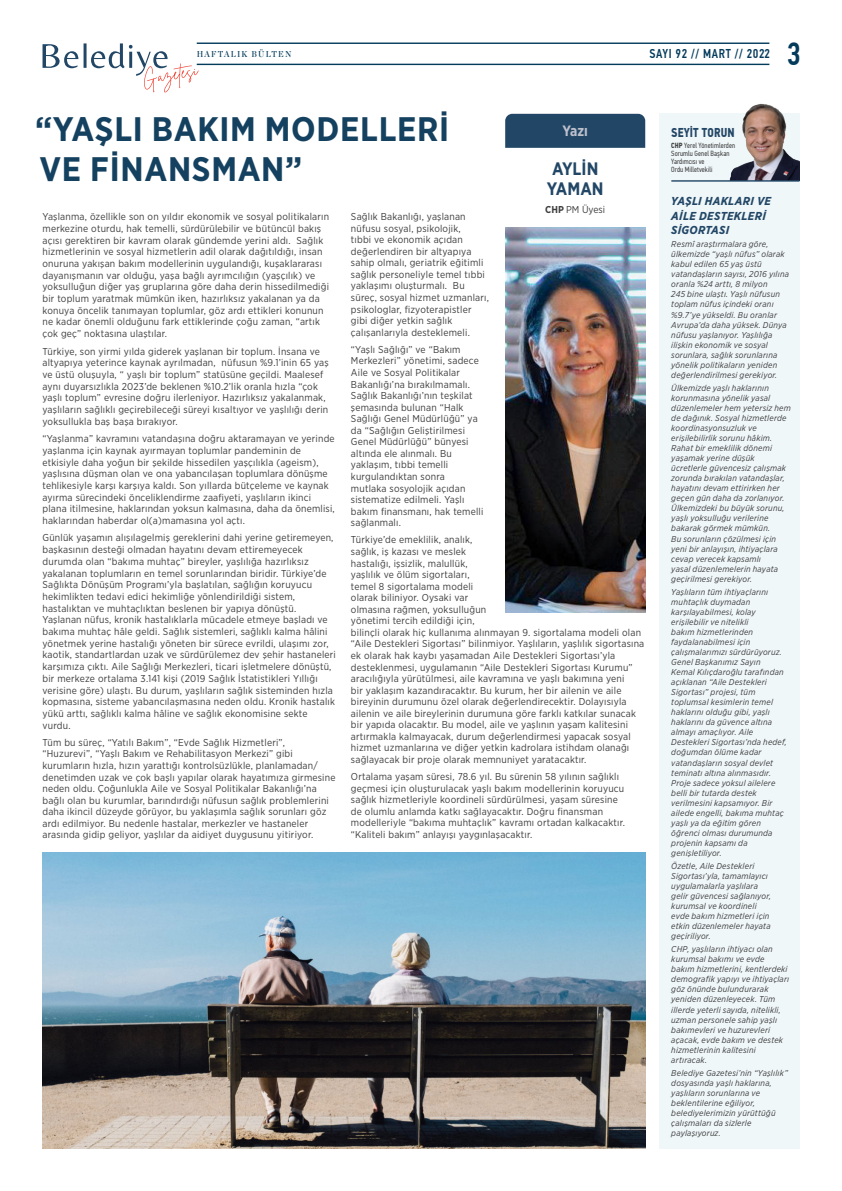
<style>
.page{position:relative;width:842px;height:1191px;background:#fff}
.page>*{position:absolute;margin:0;border:0;box-sizing:border-box;transform-origin:0 0}
.t1{font:700 34px/40px "Gotham Narrow";letter-spacing:.02em;color:#154160}
.t2{font:500 32.1px "PF Din Text Cond Pro";color:#043b5b;scale:.93 1}
.t3{font:700 18px/20px "Gotham Narrow";color:#224766;scale:.95 1}
.t4{font:700 15px "Gotham Narrow";color:#bfc1cd;scale:.93 1}
.t5{font:500 12.8px "PF Din Text Cond Pro";letter-spacing:.05em;color:#043b5b;scale:.93 1}
.t6{font:700 12.8px "PF Din Text Cond Pro";letter-spacing:.01em;color:#224766;scale:.93 1}
.t7{font:italic 700 11.5px/14.4px "Gotham Narrow";letter-spacing:.02em;color:#224766}
.t8{font:10px/11.7px "Gotham Narrow";letter-spacing:.02em;color:#3e3e3f}
.t9{font:8.6px "Chronicle Display Semi";letter-spacing:.15em;color:#043b5b;scale:.93 1}
.t10{font:italic 8.5px/10.1px "Gotham Narrow";letter-spacing:.02em;color:#3e3e3f}
.t11{font:7.5px/8px "PF Din Text Cond Pro";letter-spacing:.01em;color:#3e3e3f;scale:.93 1}
.s1{font-weight:700}
</style>
<div class="page">
<hr style="left:197px;top:64px;width:572px;height:1px;background:#043b5b">
<hr style="left:197px;top:43px;width:572px;height:1px;background:#043b5b">
<svg style="left:43px;top:43px;width:156px;height:49px"></svg>
<div style="left:505px;top:114px;width:140px;height:34px;background:#224766"></div>
<div style="left:659px;top:113px;width:140px;height:1035px;background:#f0f7f9"></div>
<img style="left:729px;top:103px;width:70px;height:77px">
<hr style="left:671px;top:180px;width:128px;height:2px;background:#224766">
<img style="left:505px;top:227px;width:140px;height:385px">
<img style="left:43px;top:852px;width:602px;height:296px">
<p class="t9" style="left:197px;top:49px;width:103px">HAFTALIK BÜLTEN</p>
<p class="t5" style="left:649px;top:46px;width:131px">SAYI 92 // MART // 2022</p>
<h2 class="t2" style="left:787px;top:38px;width:17px">3</h2>
<h1 class="t1" style="left:35px;top:109px;width:416px">“YAŞLI BAKIM MODELLERİ<br>VE FİNANSMAN”</h1>
<h3 class="t4" style="left:563px;top:123px;width:29px">Yazı</h3>
<p class="t6" style="left:671px;top:125px;width:70px">SEYİT TORUN</p>
<p class="t11" style="left:671px;top:141px;width:70px"><span class="s1">CHP</span> Yerel Yönetimlerden<br>Sorumlu Genel Başkan<br>Yardımcısı ve<br>Ordu Milletvekili</p>
<p class="t7" style="left:671px;top:194px;width:101px">YAŞLI HAKLARI VE<br>AİLE DESTEKLERİ<br>SİGORTASI</p>
<p class="t10" style="left:671px;top:239px;width:119px">Resmî araştırmalara göre, ülkemizde “yaşlı nüfus” olarak kabul edilen 65 yaş üstü vatandaşların sayısı, 2016 yılına oranla %24 arttı, 8 milyon<br>245 bine ulaştı. Yaşlı nüfusun toplam nüfus içindeki oranı %9.7’ye yükseldi. Bu oranlar<br>Avrupa’da daha yüksek. Dünya nüfusu yaşlanıyor. Yaşlılığa ilişkin ekonomik ve sosyal sorunlara, sağlık sorunlarına yönelik politikaların yeniden değerlendirilmesi gerekiyor.</p>
<p class="t10" style="left:671px;top:383px;width:121px">Ülkemizde yaşlı haklarının korunmasına yönelik yasal düzenlemeler hem yetersiz hem de dağınık. Sosyal hizmetlerde koordinasyonsuzluk ve erişilebilirlik sorunu hâkim.<br>Rahat bir emeklilik dönemi yaşamak yerine düşük ücretlerle güvencesiz çalışmak zorunda bırakılan vatandaşlar, hayatını devam ettirirken her geçen gün daha da zorlanıyor.<br>Ülkemizdeki bu büyük sorunu, yaşlı yoksulluğu verilerine bakarak görmek mümkün.<br>Bu sorunların çözülmesi için yeni bir anlayışın, ihtiyaçlara cevap verecek kapsamlı<br>yasal düzenlemelerin hayata geçirilmesi gerekiyor.</p>
<p class="t10" style="left:671px;top:587px;width:117px">Yaşlıların tüm ihtiyaçlarını muhtaçlık duymadan karşılayabilmesi, kolay erişilebilir ve nitelikli<br>bakım hizmetlerinden faydalanabilmesi için çalışmalarımızı sürdürüyoruz.<br>Genel Başkanımız Sayın<br>Kemal Kılıçdaroğlu tarafından açıklanan “Aile Destekleri<br>Sigortası” projesi, tüm toplumsal kesimlerin temel haklarını olduğu gibi, yaşlı haklarını da güvence altına almayı amaçlıyor. Aile<br>Destekleri Sigortası’nda hedef, doğumdan ölüme kadar vatandaşların sosyal devlet teminatı altına alınmasıdır.<br>Proje sadece yoksul ailelere belli bir tutarda destek verilmesini kapsamıyor. Bir ailede engelli, bakıma muhtaç yaşlı ya da eğitim gören öğrenci olması durumunda projenin kapsamı da genişletiliyor.</p>
<p class="t10" style="left:671px;top:861px;width:101px">Özetle, Aile Destekleri<br>Sigortası’yla, tamamlayıcı uygulamalarla yaşlılara gelir güvencesi sağlanıyor, kurumsal ve koordineli evde bakım hizmetleri için etkin düzenlemeler hayata geçiriliyor.</p>
<p class="t10" style="left:671px;top:944px;width:119px">CHP, yaşlıların ihtiyacı olan kurumsal bakımı ve evde bakım hizmetlerini, kentlerdeki demografik yapıyı ve ihtiyaçları göz önünde bulundurarak yeniden düzenleyecek. Tüm illerde yeterli sayıda, nitelikli, uzman personele sahip yaşlı bakımevleri ve huzurevleri açacak, evde bakım ve destek hizmetlerinin kalitesini artıracak.</p>
<p class="t10" style="left:671px;top:1067px;width:118px">Belediye Gazetesi’nin “Yaşlılık” dosyasında yaşlı haklarına, yaşlıların sorunlarına ve beklentilerine eğiliyor, belediyelerimizin yürüttüğü çalışmaları da sizlerle paylaşıyoruz.</p>
<h3 class="t3" style="left:547px;top:159px;width:61px">AYLİN<br>YAMAN</h3>
<p class="t8" style="left:545px;top:204px;width:61px"><span class="s1">CHP</span> PM Üyesi</p>
<p class="t8" style="left:43px;top:211px;width:288px">Yaşlanma, özellikle son on yıldır ekonomik ve sosyal politikaların merkezine oturdu, hak temelli, sürdürülebilir ve bütüncül bakış açısı gerektiren bir kavram olarak gündemde yerini aldı. Sağlık hizmetlerinin ve sosyal hizmetlerin adil olarak dağıtıldığı, insan onuruna yakışan bakım modellerinin uygulandığı, kuşaklararası dayanışmanın var olduğu, yaşa bağlı ayrımcılığın (yaşçılık) ve yoksulluğun diğer yaş gruplarına göre daha derin hissedilmediği bir toplum yaratmak mümkün iken, hazırlıksız yakalanan ya da konuya öncelik tanımayan toplumlar, göz ardı ettikleri konunun ne kadar önemli olduğunu fark ettiklerinde çoğu zaman, “artık çok geç” noktasına ulaştılar.</p>
<p class="t8" style="left:43px;top:345px;width:288px">Türkiye, son yirmi yılda giderek yaşlanan bir toplum. İnsana ve altyapıya yeterince kaynak ayrılmadan, nüfusun %9.1’inin 65 yaş ve üstü oluşuyla, “ yaşlı bir toplum” statüsüne geçildi. Maalesef aynı duyarsızlıkla 2023’de beklenen %10.2’lik oranla hızla “çok yaşlı toplum” evresine doğru ilerleniyor. Hazırlıksız yakalanmak, yaşlıların sağlıklı geçirebileceği süreyi kısaltıyor ve yaşlılığı derin yoksullukla baş başa bırakıyor.</p>
<p class="t8" style="left:43px;top:433px;width:294px">“Yaşlanma” kavramını vatandaşına doğru aktaramayan ve yerinde yaşlanma için kaynak ayırmayan toplumlar pandeminin de etkisiyle daha yoğun bir şekilde hissedilen yaşçılıkla (ageism), yaşlısına düşman olan ve ona yabancılaşan toplumlara dönüşme tehlikesiyle karşı karşıya kaldı. Son yıllarda bütçeleme ve kaynak ayırma sürecindeki önceliklendirme zaafiyeti, yaşlıların ikinci plana itilmesine, haklarından yoksun kalmasına, daha da önemlisi, haklarından haberdar ol(a)mamasına yol açtı.</p>
<p class="t8" style="left:43px;top:532px;width:295px">Günlük yaşamın alışılagelmiş gereklerini dahi yerine getiremeyen, başkasının desteği olmadan hayatını devam ettiremeyecek durumda olan “bakıma muhtaç” bireyler, yaşlılığa hazırlıksız yakalanan toplumların en temel sorunlarından biridir. Türkiye’de Sağlıkta Dönüşüm Programı’yla başlatılan, sağlığın koruyucu hekimlikten tedavi edici hekimliğe yönlendirildiği sistem, hastalıktan ve muhtaçlıktan beslenen bir yapıya dönüştü.<br>Yaşlanan nüfus, kronik hastalıklarla mücadele etmeye başladı ve bakıma muhtaç hâle geldi. Sağlık sistemleri, sağlıklı kalma hâlini yönetmek yerine hastalığı yöneten bir sürece evrildi, ulaşımı zor, kaotik, standartlardan uzak ve sürdürülemez dev şehir hastaneleri karşımıza çıktı. Aile Sağlığı Merkezleri, ticari işletmelere dönüştü, bir merkeze ortalama 3.141 kişi (2019 Sağlık İstatistikleri Yıllığı verisine göre) ulaştı. Bu durum, yaşlıların sağlık sisteminden hızla kopmasına, sisteme yabancılaşmasına neden oldu. Kronik hastalık yükü arttı, sağlıklı kalma hâline ve sağlık ekonomisine sekte vurdu.</p>
<p class="t8" style="left:43px;top:736px;width:294px">Tüm bu süreç, “Yatılı Bakım”, “Evde Sağlık Hizmetleri”, “Huzurevi”, “Yaşlı Bakım ve Rehabilitasyon Merkezi” gibi kurumların hızla, hızın yarattığı kontrolsüzlükle, planlamadan/ denetimden uzak ve çok başlı yapılar olarak hayatımıza girmesine neden oldu. Çoğunlukla Aile ve Sosyal Politikalar Bakanlığı’na bağlı olan bu kurumlar, barındırdığı nüfusun sağlık problemlerini daha ikincil düzeyde görüyor, bu yaklaşımla sağlık sorunları göz ardı edilmiyor. Bu nedenle hastalar, merkezler ve hastaneler arasında gidip geliyor, yaşlılar da aidiyet duygusunu yitiriyor.</p>
<p class="t8" style="left:351px;top:211px;width:139px">Sağlık Bakanlığı, yaşlanan nüfusu sosyal, psikolojik,<br>tıbbi ve ekonomik açıdan değerlendiren bir altyapıya sahip olmalı, geriatrik eğitimli sağlık personeliyle temel tıbbi yaklaşımı oluşturmalı. Bu süreç, sosyal hizmet uzmanları, psikologlar, fizyoterapistler gibi diğer yetkin sağlık çalışanlarıyla desteklemeli.</p>
<p class="t8" style="left:351px;top:344px;width:134px">“Yaşlı Sağlığı” ve “Bakım<br>Merkezleri” yönetimi, sadece<br>Aile ve Sosyal Politikalar<br>Bakanlığı’na bırakılmamalı.<br>Sağlık Bakanlığı’nın teşkilat şemasında bulunan “Halk<br>Sağlığı Genel Müdürlüğü” ya da “Sağlığın Geliştirilmesi<br>Genel Müdürlüğü” bünyesi altında ele alınmalı. Bu yaklaşım, tıbbi temelli kurgulandıktan sonra<br>mutlaka sosyolojik açıdan sistematize edilmeli. Yaşlı bakım finansmanı, hak temelli sağlanmalı.</p>
<p class="t8" style="left:351px;top:534px;width:295px">Türkiye’de emeklilik, analık,<br>sağlık, iş kazası ve meslek<br>hastalığı, işsizlik, malullük,<br>yaşlılık ve ölüm sigortaları,<br>temel 8 sigortalama modeli<br>olarak biliniyor. Oysaki var<br>olmasına rağmen, yoksulluğun<br>yönetimi tercih edildiği için,<br>bilinçli olarak hiç kullanıma alınmayan 9. sigortalama modeli olan “Aile Destekleri Sigortası” bilinmiyor. Yaşlıların, yaşlılık sigortasına ek olarak hak kaybı yaşamadan Aile Destekleri Sigortası’yla desteklenmesi, uygulamanın “Aile Destekleri Sigortası Kurumu” aracılığıyla yürütülmesi, aile kavramına ve yaşlı bakımına yeni<br>bir yaklaşım kazandıracaktır. Bu kurum, her bir ailenin ve aile bireyinin durumunu özel olarak değerlendirecektir. Dolayısıyla ailenin ve aile bireylerinin durumuna göre farklı katkılar sunacak bir yapıda olacaktır. Bu model, aile ve yaşlının yaşam kalitesini artırmakla kalmayacak, durum değerlendirmesi yapacak sosyal hizmet uzmanlarına ve diğer yetkin kadrolara istihdam olanağı sağlayacak bir proje olarak memnuniyet yaratacaktır.</p>
<p class="t8" style="left:351px;top:771px;width:275px">Ortalama yaşam süresi, 78.6 yıl. Bu sürenin 58 yılının sağlıklı geçmesi için oluşturulacak yaşlı bakım modellerinin koruyucu sağlık hizmetleriyle koordineli sürdürülmesi, yaşam süresine de olumlu anlamda katkı sağlayacaktır. Doğru finansman modelleriyle “bakıma muhtaçlık” kavramı ortadan kalkacaktır. “Kaliteli bakım” anlayışı yaygınlaşacaktır.</p>
</div>
